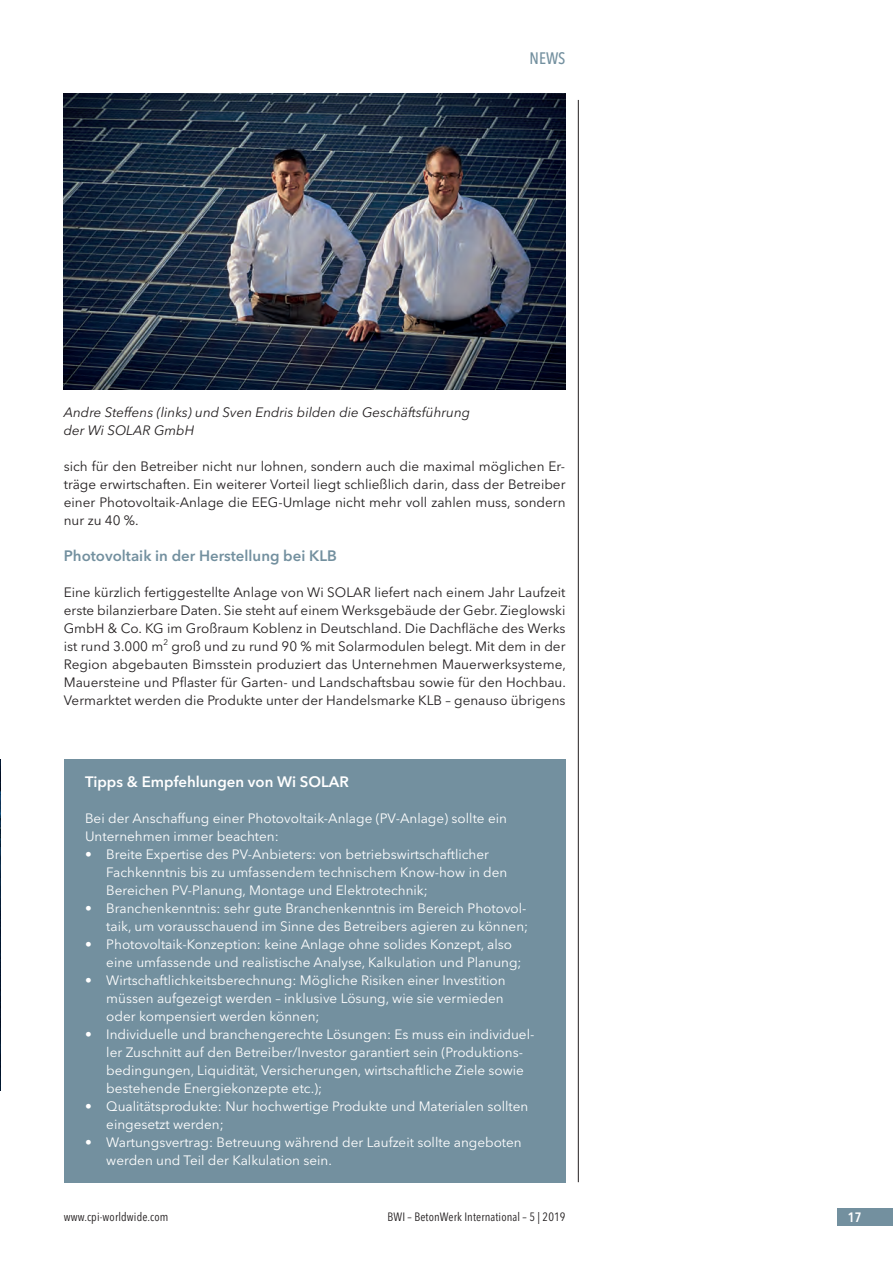
<style>
.page{position:relative;width:893px;height:1263px;background:#fff}
.page>*{position:absolute;margin:0;border:0;box-sizing:border-box;transform-origin:0 0}
.t1{font:500 16.5px "Avenir Next Condensed";color:#73909f}
.t2{font:600 15px "Avenir Next";color:#73909f}
.t3{font:600 15px "Avenir Next";color:#fff}
.t4{font:13.5px/18px "Avenir Next";color:#fff}
.t5{font:13.5px/18px "Avenir Next";color:#231f20;text-align:justify}
.t6{font:italic 13.5px "Avenir Next";color:#231f20}
.t7{font:600 13.5px "Avenir Next Condensed";color:#fff}
.t8{font:12px "Avenir Next Condensed";letter-spacing:.01em;color:#231f20}
</style>
<div class="page">
<div style="left:64px;top:759px;width:502px;height:423px;background:#73909f"></div>
<img style="left:0;top:759px;width:1px;height:331px">
<img style="left:64px;top:94px;width:502px;height:295px">
<hr style="left:578px;top:100px;width:1px;height:1082px;background:#231f20">
<div style="left:838px;top:1208px;width:55px;height:18px;background:#73909f"></div>
<p class="t1" style="left:529px;top:51px;width:38px">NEWS</p>
<p class="t6" style="left:64px;top:406px;width:408px">Andre Steffens (links) und Sven Endris bilden die Geschäftsführung</p>
<p class="t6" style="left:64px;top:424px;width:132px">der Wi SOLAR GmbH</p>
<p class="t5" style="left:64px;top:458px;width:503px">sich für den Betreiber nicht nur lohnen, sondern auch die maximal möglichen Er&shy;träge erwirtschaften. Ein weiterer Vorteil liegt schließlich darin, dass der Betreiber einer Photovoltaik-Anlage die EEG-Umlage nicht mehr voll zahlen muss, sondern nur zu 40 %.</p>
<p class="t2" style="left:64px;top:549px;width:275px">Photovoltaik in der Herstellung bei KLB</p>
<p class="t5" style="left:64px;top:584px;width:504px">Eine kürzlich fertiggestellte Anlage von Wi SOLAR liefert nach einem Jahr Laufzeit erste bilanzierbare Daten. Sie steht auf einem Werksgebäude der Gebr. Zieglowski GmbH &amp; Co. KG im Großraum Koblenz in Deutschland. Die Dachfläche des Werks ist rund 3.000 m<sup>2</sup> groß und zu rund 90 % mit Solarmodulen belegt. Mit dem in der Region abgebauten Bimsstein produziert das Unternehmen Mauerwerksysteme, Mauersteine und Pflaster für Garten- und Landschaftsbau sowie für den Hochbau.<br>Vermarktet werden die Produkte unter der Handelsmarke KLB – genauso übrigens</p>
<p class="t3" style="left:85px;top:775px;width:265px">Tipps &amp; Empfehlungen von Wi SOLAR</p>
<p class="t4" style="left:85px;top:810px;width:423px">Bei der Anschaffung einer Photovoltaik-Anlage (PV-Anlage) sollte ein<br>Unternehmen immer beachten:</p>
<p class="t4" style="left:106px;top:846px;width:403px;text-indent:-21px">• Breite Expertise des PV-Anbieters: von betriebswirtschaftlicher<br>Fachkenntnis bis zu umfassendem technischem Know-how in den<br>Bereichen PV-Planung, Montage und Elektrotechnik;</p>
<p class="t4" style="left:85px;top:900px;width:445px;text-align:right">• Branchenkenntnis: sehr gute Branchenkenntnis im Bereich Photovol&shy;taik, um vorausschauend im Sinne des Betreibers agieren zu können;</p>
<p class="t4" style="left:106px;top:936px;width:417px;text-indent:-21px">• Photovoltaik-Konzeption: keine Anlage ohne solides Konzept, also eine umfassende und realistische Analyse, Kalkulation und Planung;</p>
<p class="t4" style="left:106px;top:972px;width:401px;text-indent:-21px">• Wirtschaftlichkeitsberechnung: Mögliche Risiken einer Investition müssen aufgezeigt werden – inklusive Lösung, wie sie vermieden oder kompensiert werden können;</p>
<p class="t4" style="left:106px;top:1026px;width:430px;text-indent:-21px">• Individuelle und branchengerechte Lösungen: Es muss ein individuel&shy;ler Zuschnitt auf den Betreiber/Investor garantiert sein (Produktions - bedingungen, Liquidität, Versicherungen, wirtschaftliche Ziele sowie bestehende Energiekonzepte etc.);</p>
<p class="t4" style="left:106px;top:1098px;width:424px;text-indent:-21px">• Qualitätsprodukte: Nur hochwertige Produkte und Materialen sollten eingesetzt werden;</p>
<p class="t4" style="left:106px;top:1134px;width:417px;text-indent:-21px">• Wartungsvertrag: Betreuung während der Laufzeit sollte angeboten werden und Teil der Kalkulation sein.</p>
<p class="t8" style="left:64px;top:1211px;width:106px">www.cpi-worldwide.com</p>
<p class="t8" style="left:388px;top:1211px;width:179px">BWI – BetonWerk International – 5 | 2019</p>
<p class="t7" style="left:848px;top:1209px;width:15px">17</p>
</div>
